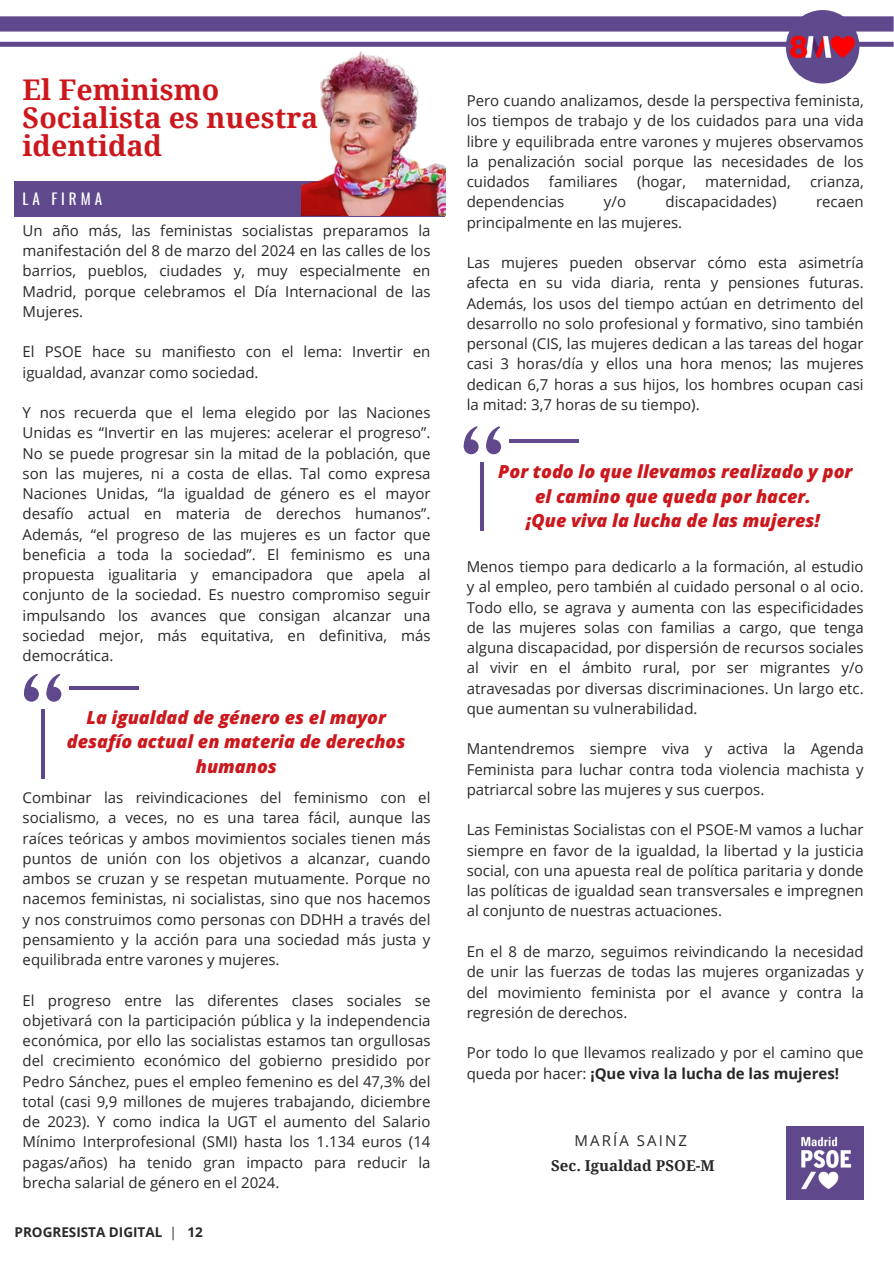
<style>
.page{position:relative;width:894px;height:1264px;background:#fff}
.page>*{position:absolute;margin:0;border:0;box-sizing:border-box;transform-origin:0 0}
.t1{font:700 28.5px/28.2px "Droid Serif";color:#cc171c}
.t2{font:italic 800 18px/24.8px "Open Sans";color:#cc171c;text-align:center}
.t3{font:15.15px "Oswald";letter-spacing:.26em;color:#fff}
.t4{font:15px/20.2px "Open Sans";color:#282828;text-align:justify}
.t5{font:700 15px "Droid Serif";color:#282828}
.t6{font:15px "Open Sans";letter-spacing:.14em;color:#282828}
.t7{font:700 13.5px "Open Sans";color:#282828}
.s1{font-weight:400}
.s2{font-weight:700}
</style>
<div class="page">
<svg style="left:0;top:16px;width:893px;height:31px"></svg>
<div style="left:14px;top:181px;width:431px;height:35px;background:#5f498c"></div>
<div style="left:785px;top:1126px;width:78px;height:74px;background:#5f498c"></div>
<img style="left:801px;top:1136px;width:51px;height:54px">
<img style="left:302px;top:51px;width:144px;height:165px">
<div style="left:486px;top:439px;width:15px;height:15px;background:#5f498c;border-radius:50%"></div>
<svg style="left:486px;top:426px;width:14px;height:26px"></svg>
<div style="left:463px;top:439px;width:15px;height:15px;background:#5f498c;border-radius:50%"></div>
<svg style="left:463px;top:426px;width:15px;height:26px"></svg>
<hr style="left:480px;top:462px;width:4px;height:68px;background:#5f498c">
<hr style="left:509px;top:439px;width:69px;height:3px;background:#5f498c">
<div style="left:46px;top:687px;width:15px;height:14px;background:#5f498c;border-radius:50%"></div>
<svg style="left:46px;top:673px;width:15px;height:26px"></svg>
<div style="left:24px;top:687px;width:15px;height:14px;background:#5f498c;border-radius:50%"></div>
<svg style="left:24px;top:673px;width:14px;height:26px"></svg>
<hr style="left:41px;top:709px;width:3px;height:69px;background:#5f498c">
<hr style="left:69px;top:686px;width:69px;height:4px;background:#5f498c">
<img style="left:785px;top:10px;width:74px;height:74px;border-radius:50%">
<h5 class="t1" style="left:23px;top:76px;width:297px">El Feminismo<br>Socialista es nuestra identidad</h5>
<h5 class="t3" style="left:23px;top:187px;width:81px">LA FIRMA</h5>
<p class="t4" style="left:23px;top:220px;width:409px">Un año más, las feministas socialistas preparamos la manifestación del 8 de marzo del 2024 en las calles de los barrios, pueblos, ciudades y, muy especialmente en Madrid, porque celebramos el Día Internacional de las Mujeres.</p>
<p class="t4" style="left:23px;top:341px;width:409px">El PSOE hace su manifiesto con el lema: Invertir en igualdad, avanzar como sociedad.</p>
<h5 class="t4" style="left:23px;top:402px;width:409px">Y nos recuerda que el lema elegido por las Naciones Unidas es “Invertir en las mujeres: acelerar el progreso”.<br>No se puede progresar sin la mitad de la población, que son las mujeres, ni a costa de ellas. Tal como expresa Naciones Unidas, “la igualdad de género es el mayor desafío actual en materia de derechos humanos”.<br>Además, “el progreso de las mujeres es un factor que beneficia a toda la sociedad”. El feminismo es una propuesta igualitaria y emancipadora que apela al conjunto de la sociedad. Es nuestro compromiso seguir impulsando los avances que consigan alcanzar una sociedad mejor, más equitativa, en definitiva, más democrática.</h5>
<p class="t2" style="left:67px;top:704px;width:340px">La igualdad de género es el mayor desafío actual en materia de derechos humanos</p>
<h5 class="t4" style="left:23px;top:787px;width:409px">Combinar las reivindicaciones del feminismo con el socialismo, a veces, no es una tarea fácil, aunque las raíces teóricas y ambos movimientos sociales tienen más puntos de unión con los objetivos a alcanzar, cuando ambos se cruzan y se respetan mutuamente. Porque no nacemos feministas, ni socialistas, sino que nos hacemos y nos construimos como personas con DDHH a través del pensamiento y la acción para una sociedad más justa y equilibrada entre varones y mujeres.</h5>
<h5 class="t4" style="left:23px;top:989px;width:409px">El progreso entre las diferentes clases sociales se objetivará con la participación pública y la independencia económica, por ello las socialistas estamos tan orgullosas del crecimiento económico del gobierno presidido por Pedro Sánchez, pues el empleo femenino es del 47,3% del total (casi 9,9 millones de mujeres trabajando, diciembre de 2023). Y como indica la UGT el aumento del Salario Mínimo Interprofesional (SMI) hasta los 1.134 euros (14 pagas/años) ha tenido gran impacto para reducir la brecha salarial de género en el 2024.</h5>
<h5 class="t7" style="left:15px;top:1222px;width:190px">PROGRESISTA DIGITAL <span class="s1">|</span> 12</h5>
<h5 class="t4" style="left:466px;top:90px;width:398px">Pero cuando analizamos, desde la perspectiva feminista, los tiempos de trabajo y de los cuidados para una vida libre y equilibrada entre varones y mujeres observamos la penalización social porque las necesidades de los cuidados</h5>
<h5 class="t4" style="left:549px;top:171px;width:70px">familiares</h5>
<h5 class="t4" style="left:636px;top:171px;width:51px">(hogar,</h5>
<h5 class="t4" style="left:705px;top:171px;width:87px">maternidad,</h5>
<h5 class="t4" style="left:809px;top:171px;width:55px">crianza,</h5>
<h5 class="t4" style="left:466px;top:191px;width:99px">dependencias</h5>
<h5 class="t4" style="left:603px;top:191px;width:24px">y/o</h5>
<h5 class="t4" style="left:665px;top:191px;width:112px">discapacidades)</h5>
<h5 class="t4" style="left:815px;top:191px;width:49px">recaen</h5>
<h5 class="t4" style="left:466px;top:212px;width:217px">principalmente en las mujeres.</h5>
<h5 class="t4" style="left:466px;top:252px;width:398px">Las mujeres pueden observar cómo esta asimetría afecta en su vida diaria, renta y pensiones futuras.<br>Además, los usos del tiempo actúan en detrimento del desarrollo no solo profesional y formativo, sino también personal (CIS, las mujeres dedican a las tareas del hogar casi 3 horas/día y ellos una hora menos; las mujeres dedican 6,7 horas a sus hijos, los hombres ocupan casi la mitad: 3,7 horas de su tiempo).</h5>
<h2 class="t2" style="left:498px;top:458px;width:355px">Por todo lo que llevamos realizado y por el camino que queda por hacer.<br>¡Que viva la lucha de las mujeres!</h2>
<h5 class="t4" style="left:466px;top:556px;width:398px">Menos tiempo para dedicarlo a la formación, al estudio y al empleo, pero también al cuidado personal o al ocio.<br>Todo ello, se agrava y aumenta con las especificidades de las mujeres solas con familias a cargo, que tenga alguna discapacidad, por dispersión de recursos sociales al vivir en el ámbito rural, por ser migrantes y/o atravesadas por diversas discriminaciones. Un largo etc. que aumentan su vulnerabilidad.</h5>
<h5 class="t4" style="left:466px;top:738px;width:398px">Mantendremos siempre viva y activa la Agenda Feminista para luchar contra toda violencia machista y patriarcal sobre las mujeres y sus cuerpos.</h5>
<h2 class="t4" style="left:466px;top:819px;width:398px">Las Feministas Socialistas con el PSOE-M vamos a luchar siempre en favor de la igualdad, la libertad y la justicia social, con una apuesta real de política paritaria y donde las políticas de igualdad sean transversales e impregnen al conjunto de nuestras actuaciones.</h2>
<h1 class="t4" style="left:466px;top:941px;width:398px">En el 8 de marzo, seguimos reivindicando la necesidad de unir las fuerzas de todas las mujeres organizadas y del movimiento feminista por el avance y contra la regresión de derechos.</h1>
<h3 class="t4" style="left:466px;top:1042px;width:398px">Por todo lo que llevamos realizado y por el camino que queda por hacer: <span class="s2">¡Que viva la lucha de las mujeres!</span></h3>
<h5 class="t6" style="left:574px;top:1130px;width:114px">MARÍA SAINZ</h5>
<h5 class="t5" style="left:551px;top:1156px;width:165px">Sec. Igualdad PSOE-M</h5>
</div>
